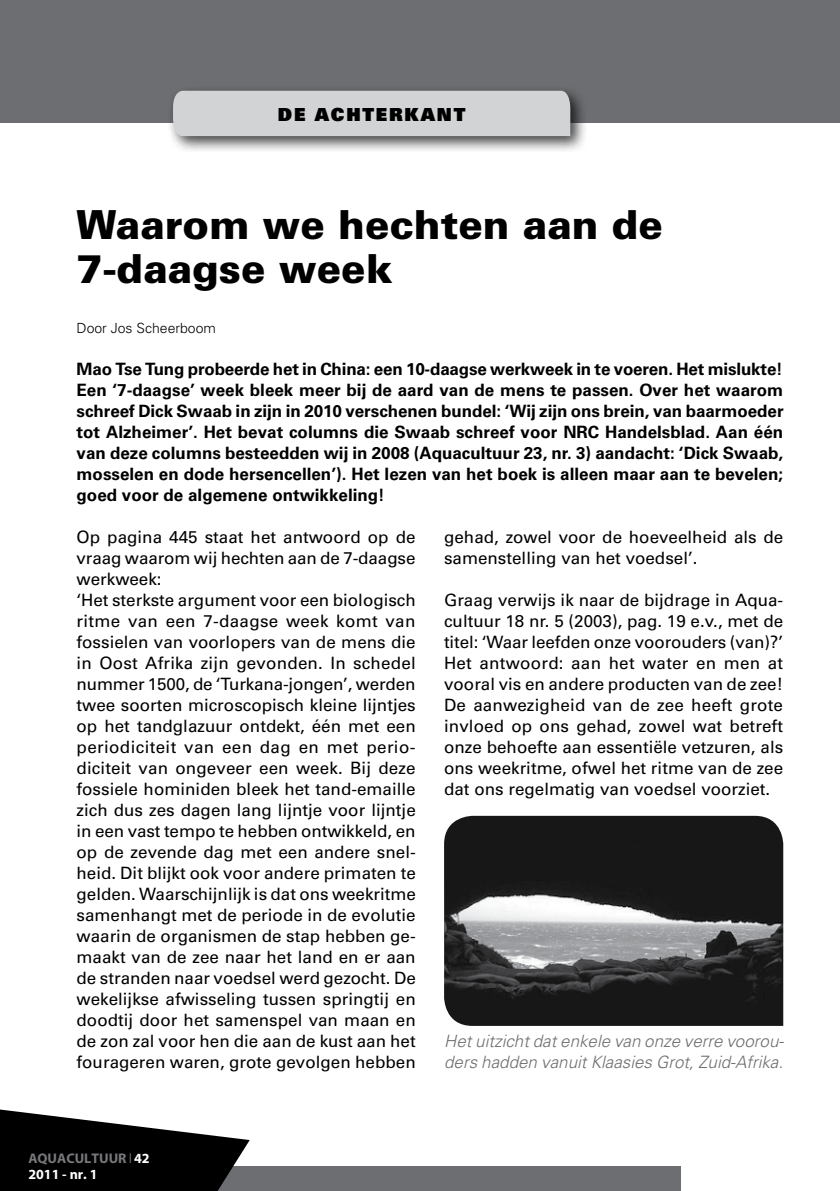
<style>
.page{position:relative;width:840px;height:1191px;background:#fff}
.page>*{position:absolute;margin:0;border:0;box-sizing:border-box;transform-origin:0 0}
.t1{font:900 40px/44px "Univers";color:#000}
.t2{font:900 18px "Univers";letter-spacing:.1em;color:#000}
.t3{font:17px/21px "Univers";color:#000}
.t4{font:700 17px/21px "Univers";color:#000;text-align:justify}
.t5{font:italic 300 17px/21px "Univers";color:#6d6e71}
.t6{font:700 14px/16px "Myriad";color:#77787b}
.t7{font:300 14px "Univers";color:#000}
.s1{color:#fff}
</style>
<div class="page">
<div style="left:0;top:1166px;width:680px;height:25px;background:#6d6e71"></div>
<svg style="left:0;top:1109px;width:249px;height:82px"></svg>
<div style="left:23px;top:1147px;width:143px;height:44px;background:#000"></div>
<div style="left:0;top:0;width:839px;height:123px;background:#6d6e71"></div>
<div style="left:167px;top:84px;width:421px;height:70px;background:#000;opacity:.75"></div>
<div style="left:173px;top:91px;width:397px;height:45px;background:#d1d3d4"></div>
<img style="left:444px;top:816px;width:338px;height:210px">
<p class="t2" style="left:278px;top:102px;width:189px">DE ACHTERKANT</p>
<h1 class="t1" style="left:76px;top:202px;width:587px">Waarom we hechten aan de<br>7-daagse week</h1>
<p class="t7" style="left:76px;top:319px;width:141px">Door Jos Scheerboom</p>
<p class="t4" style="left:76px;top:358px;width:708px">Mao Tse Tung probeerde het in China: een 10-daagse werkweek in te voeren. Het mislukte!<br>Een ‘7-daagse’ week bleek meer bij de aard van de mens te passen. Over het waarom schreef Dick Swaab in zijn in 2010 verschenen bundel: ‘Wij zijn ons brein, van baarmoeder tot Alzheimer’. Het bevat columns die Swaab schreef voor NRC Handelsblad. Aan één van deze columns besteedden wij in 2008 (Aquacultuur 23, nr. 3) aandacht: ‘Dick Swaab, mosselen en dode hersencellen’). Het lezen van het boek is alleen maar aan te bevelen; goed voor de algemene ontwikkeling!</p>
<p class="t3" style="left:444px;top:526px;width:340px">gehad, zowel voor de hoeveelheid als de samenstelling van het voedsel’.</p>
<p class="t3" style="left:444px;top:589px;width:340px;text-align:justify">Graag verwijs ik naar de bijdrage in Aqua&shy;cultuur 18 nr. 5 (2003), pag. 19 e.v., met de titel: ‘Waar leefden onze voorouders (van)?’ Het antwoord: aan het water en men at vooral vis en andere producten van de zee!<br>De aanwezigheid van de zee heeft grote invloed op ons gehad, zowel wat betreft onze behoefte aan essentiële vetzuren, als ons weekritme, ofwel het ritme van de zee dat ons regelmatig van voedsel voorziet.</p>
<p class="t3" style="left:76px;top:526px;width:340px">Op pagina 445 staat het antwoord op de vraag waarom wij hechten aan de 7-daagse werkweek:<br>‘Het sterkste argument voor een biologisch ritme van een 7-daagse week komt van fossielen van voorlopers van de mens die in Oost Afrika zijn gevonden. In schedel nummer 1500, de ‘Turkana-jongen’, werden twee soorten microscopisch kleine lijntjes op het tandglazuur ontdekt, één met een periodiciteit van een dag en met perio&shy;diciteit van ongeveer een week. Bij deze fossiele hominiden bleek het tand-emaille zich dus zes dagen lang lijntje voor lijntje in een vast tempo te hebben ontwikkeld, en op de zevende dag met een andere snel&shy;heid. Dit blijkt ook voor andere primaten te gelden. Waarschijnlijk is dat ons weekritme samenhangt met de periode in de evolutie waarin de organismen de stap hebben ge&shy;maakt van de zee naar het land en er aan de stranden naar voedsel werd gezocht. De wekelijkse afwisseling tussen springtij en doodtij door het samenspel van maan en de zon zal voor hen die aan de kust aan het fourageren waren, grote gevolgen hebben</p>
<p class="t5" style="left:444px;top:1030px;width:341px">Het uitzicht dat enkele van onze verre voorou&shy;ders hadden vanuit Klaasies Grot, Zuid-Afrika.</p>
<p class="t6" style="left:28px;top:1151px;width:123px">AQUACULTUUR ❘ <span class="s1">42<br>2011 - NR. 1</span></p>
</div>
